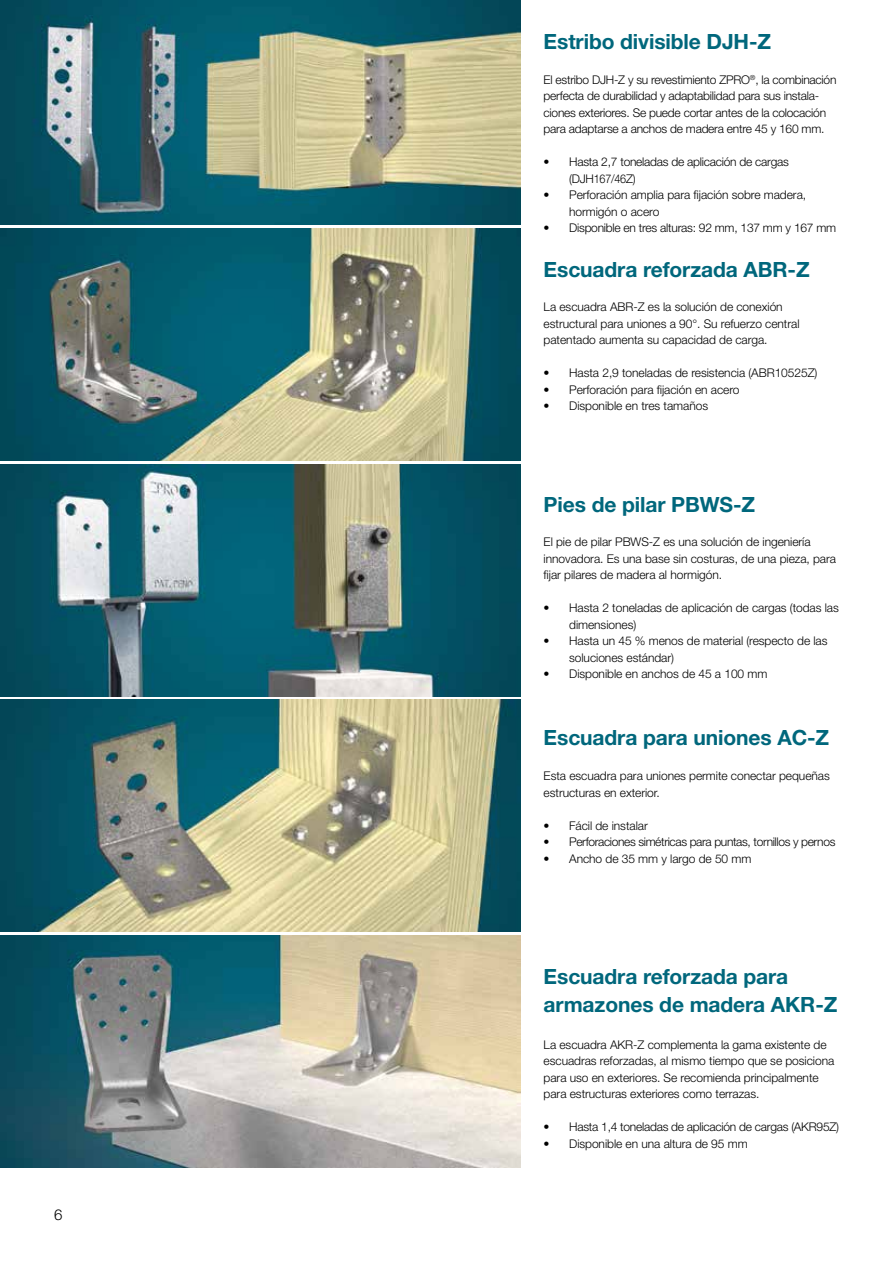
<style>
.page{position:relative;width:893px;height:1263px;background:#fff}
.page>*{position:absolute;margin:0;border:0;box-sizing:border-box;transform-origin:0 0}
.t1{font:700 21px/28.5px "Helvetica Neue LT Std";letter-spacing:-.005em;color:#00677c}
.t2{font:300 15px "Helvetica Neue LT Std";color:#000}
.t3{font:300 12px/16.5px "Helvetica Neue LT Std";letter-spacing:-.005em;color:#000}
.t4{font:300 12px "Helvetica Neue LT Std";letter-spacing:-.03em;color:#000}
</style>
<div class="page">
<img style="left:0;top:229px;width:521px;height:231px">
<img style="left:0;top:0;width:521px;height:225px">
<img style="left:0;top:464px;width:521px;height:232px">
<img style="left:0;top:700px;width:521px;height:232px">
<img style="left:0;top:935px;width:521px;height:232px">
<p class="t2" style="left:54px;top:1205px;width:10px">6</p>
<h1 class="t1" style="left:544px;top:27px;width:229px">Estribo divisible DJH-Z</h1>
<p class="t3" style="left:544px;top:71px;width:294px">El estribo DJH-Z y su revestimiento ZPRO<sup>®</sup>, la combinación perfecta de durabilidad y adaptabilidad para sus instala&shy;ciones exteriores. Se puede cortar antes de la colocación para adaptarse a anchos de madera entre 45 y 160 mm.</p>
<p class="t3" style="left:569px;top:154px;width:221px;text-indent:-26px">• Hasta 2,7 toneladas de aplicación de cargas (DJH167/46Z)</p>
<p class="t3" style="left:569px;top:187px;width:239px;text-indent:-26px">• Perforación amplia para fijación sobre madera, hormigón o acero</p>
<p class="t3" style="left:544px;top:220px;width:294px">• Disponible en tres alturas: 92 mm, 137 mm y 167 mm</p>
<h1 class="t1" style="left:544px;top:254px;width:267px">Escuadra reforzada ABR-Z</h1>
<p class="t3" style="left:544px;top:299px;width:257px">La escuadra ABR-Z es la solución de conexión estructural para uniones a 90°. Su refuerzo central patentado aumenta su capacidad de carga.</p>
<p class="t3" style="left:544px;top:365px;width:275px">• Hasta 2,9 toneladas de resistencia (ABR10525Z)</p>
<p class="t3" style="left:544px;top:381px;width:197px">• Perforación para fijación en acero</p>
<p class="t3" style="left:544px;top:398px;width:166px">• Disponible en tres tamaños</p>
<h1 class="t1" style="left:544px;top:489px;width:213px">Pies de pilar PBWS-Z</h1>
<p class="t3" style="left:544px;top:534px;width:294px">El pie de pilar PBWS-Z es una solución de ingeniería innovadora. Es una base sin costuras, de una pieza, para fijar pilares de madera al hormigón.</p>
<p class="t3" style="left:569px;top:600px;width:271px;text-indent:-26px">• Hasta 2 toneladas de aplicación de cargas (todas las dimensiones)</p>
<p class="t3" style="left:569px;top:633px;width:260px;text-indent:-26px">• Hasta un 45 % menos de material (respecto de las soluciones estándar)</p>
<p class="t3" style="left:544px;top:666px;width:225px">• Disponible en anchos de 45 a 100 mm</p>
<h1 class="t1" style="left:544px;top:723px;width:287px">Escuadra para uniones AC-Z</h1>
<p class="t3" style="left:544px;top:767px;width:288px">Esta escuadra para uniones permite conectar pequeñas estructuras en exterior.</p>
<p class="t3" style="left:544px;top:817px;width:106px">• Fácil de instalar</p>
<p class="t4" style="left:544px;top:835px;width:293px">• Perforaciones simétricas para puntas, tornillos y pernos</p>
<p class="t3" style="left:544px;top:850px;width:209px">• Ancho de 35 mm y largo de 50 mm</p>
<h1 class="t1" style="left:544px;top:961px;width:295px">Escuadra reforzada para armazones de madera AKR-Z</h1>
<p class="t3" style="left:544px;top:1036px;width:292px">La escuadra AKR-Z complementa la gama existente de escuadras reforzadas, al mismo tiempo que se posiciona para uso en exteriores. Se recomienda principalmente para estructuras exteriores como terrazas.</p>
<p class="t3" style="left:544px;top:1118px;width:297px">• Hasta 1,4 toneladas de aplicación de cargas (AKR95Z)</p>
<p class="t3" style="left:544px;top:1135px;width:206px">• Disponible en una altura de 95 mm</p>
</div>
